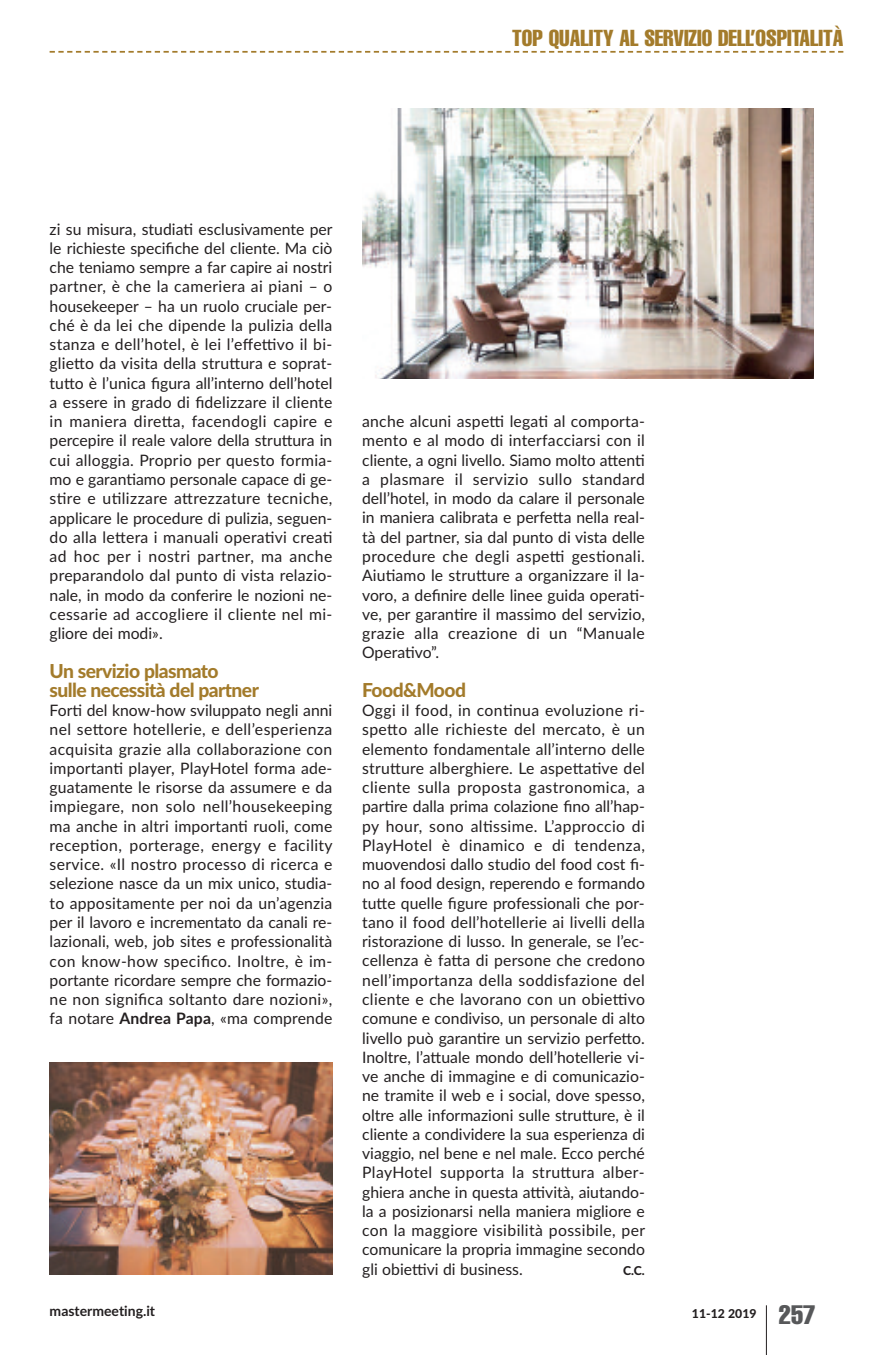
<style>
.page{position:relative;width:893px;height:1355px;background:#fff}
.page>*{position:absolute;margin:0;border:0;box-sizing:border-box;transform-origin:0 0}
.t1{font:extra-condensed 22.75px "Helvetica";color:#a37b2b}
.t2{font:800 19.25px/19.2px "Lato";letter-spacing:-.03em;color:#a37b2b}
.t3{font:15.75px/19.2px "Lato";letter-spacing:.01em;color:#231f20;text-align:justify}
.t4{font:700 14px "Lato";color:#231f20}
.t5{font:800 12.25px "Lato";color:#231f20}
.s1{font-weight:700}
.s2{font-family:"Helvetica";font-weight:400;font-stretch:extra-condensed;font-size:26.25px;color:#57585a}
</style>
<div class="page">
<hr style="left:766px;top:1305px;width:1px;height:49px;background:#231f20">
<svg style="left:50px;top:51px;width:793px;height:2px"></svg>
<img style="left:50px;top:1062px;width:282px;height:212px">
<img style="left:362px;top:108px;width:452px;height:270px">
<h1 class="t1" style="left:512px;top:30px;width:333px">TOP QUALITY AL SERVIZIO DELL’OSPITALITÀ</h1>
<p class="t3" style="left:50px;top:219px;width:285px">zi su misura, studiati esclusivamente per le richieste specifiche del cliente. Ma ciò che teniamo sempre a far capire ai nostri partner, è che la cameriera ai piani – o housekeeper – ha un ruolo cruciale per&shy;ché è da lei che dipende la pulizia della stanza e dell’hotel, è lei l’effettivo il bi&shy;glietto da visita della struttura e soprat&shy;tutto è l’unica figura all’interno dell’hotel a essere in grado di fidelizzare il cliente in maniera diretta, facendogli capire e percepire il reale valore della struttura in cui alloggia. Proprio per questo formia&shy;mo e garantiamo personale capace di ge&shy;stire e utilizzare attrezzature tecniche, applicare le procedure di pulizia, seguen&shy;do alla lettera i manuali operativi creati ad hoc per i nostri partner, ma anche preparandolo dal punto di vista relazio&shy;nale, in modo da conferire le nozioni ne&shy;cessarie ad accogliere il cliente nel mi&shy;gliore dei modi».</p>
<p class="t2" style="left:50px;top:661px;width:211px">Un servizio plasmato sulle necessità del partner</p>
<p class="t3" style="left:50px;top:701px;width:285px">Forti del know-how sviluppato negli anni nel settore hotellerie, e dell’esperienza acquisita grazie alla collaborazione con importanti player, PlayHotel forma ade&shy;guatamente le risorse da assumere e da impiegare, non solo nell’housekeeping ma anche in altri importanti ruoli, come reception, porterage, energy e facility service. «Il nostro processo di ricerca e selezione nasce da un mix unico, studia&shy;to appositamente per noi da un’agenzia per il lavoro e incrementato da canali re&shy;lazionali, web, job sites e professionalità con know-how specifico. Inoltre, è im&shy;portante ricordare sempre che formazio&shy;ne non significa soltanto dare nozioni», fa notare <span class="s1">Andrea Papa</span>, «ma comprende</p>
<p class="t3" style="left:362px;top:412px;width:284px">anche alcuni aspetti legati al comporta&shy;mento e al modo di interfacciarsi con il cliente, a ogni livello. Siamo molto attenti a plasmare il servizio sullo standard dell’hotel, in modo da calare il personale in maniera calibrata e perfetta nella real&shy;tà del partner, sia dal punto di vista delle procedure che degli aspetti gestionali.<br>Aiutiamo le strutture a organizzare il la&shy;voro, a definire delle linee guida operati&shy;ve, per garantire il massimo del servizio, grazie alla creazione di un “Manuale Operativo”.</p>
<p class="t2" style="left:362px;top:680px;width:105px">Food&amp;Mood</p>
<p class="t3" style="left:362px;top:701px;width:285px">Oggi il food, in continua evoluzione ri&shy;spetto alle richieste del mercato, è un elemento fondamentale all’interno delle strutture alberghiere. Le aspettative del cliente sulla proposta gastronomica, a partire dalla prima colazione fino all’hap&shy;py hour, sono altissime. L’approccio di PlayHotel è dinamico e di tendenza, muovendosi dallo studio del food cost fi&shy;no al food design, reperendo e formando tutte quelle figure professionali che por&shy;tano il food dell’hotellerie ai livelli della ristorazione di lusso. In generale, se l’ec&shy;cellenza è fatta di persone che credono nell’importanza della soddisfazione del cliente e che lavorano con un obiettivo comune e condiviso, un personale di alto livello può garantire un servizio perfetto.<br>Inoltre, l’attuale mondo dell’hotellerie vi&shy;ve anche di immagine e di comunicazio&shy;ne tramite il web e i social, dove spesso, oltre alle informazioni sulle strutture, è il cliente a condividere la sua esperienza di viaggio, nel bene e nel male. Ecco perché PlayHotel supporta la struttura alber&shy;ghiera anche in questa attività, aiutando&shy;la a posizionarsi nella maniera migliore e con la maggiore visibilità possibile, per comunicare la propria immagine secondo gli obiettivi di business.</p>
<p class="t5" style="left:623px;top:1263px;width:23px">C.C.</p>
<p class="t4" style="left:50px;top:1302px;width:107px">mastermeeting.it</p>
<p class="t5" style="left:692px;top:1306px;width:125px">11-12 2019 <span class="s2">257</span></p>
</div>
